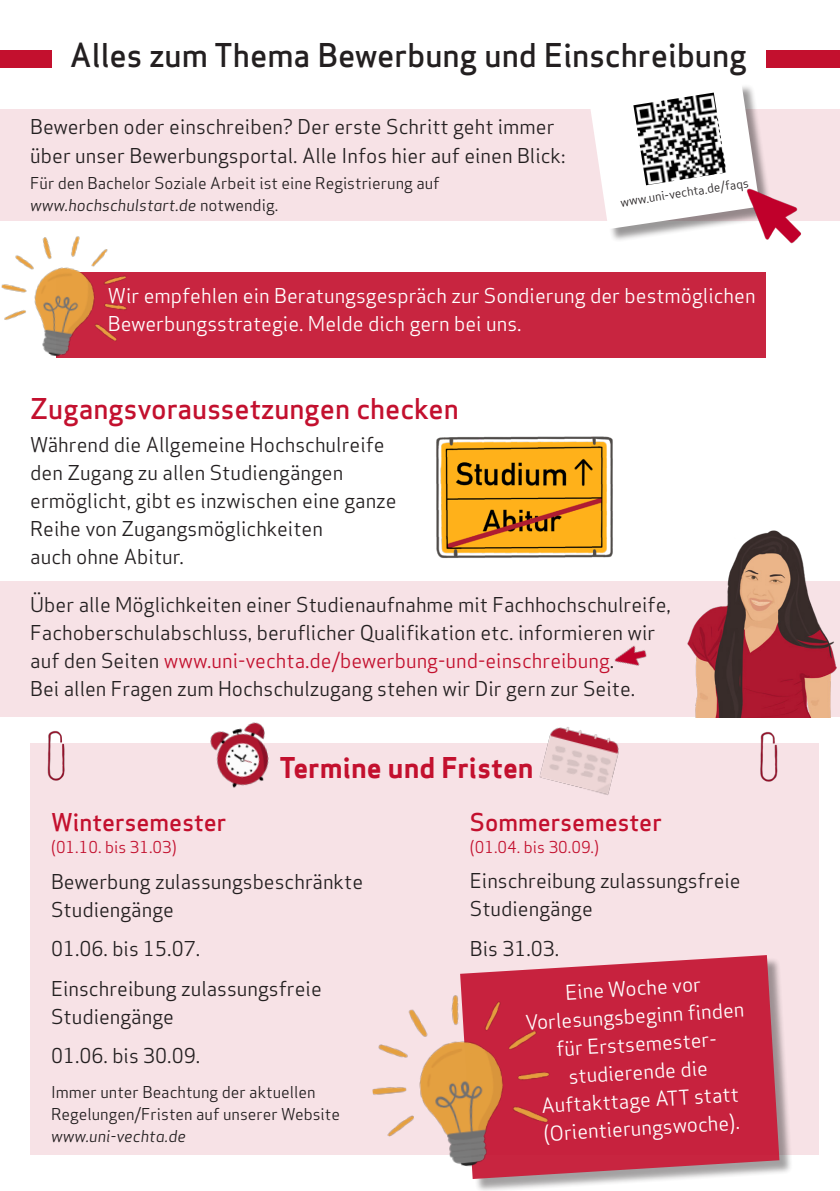
<style>
.page{position:relative;width:840px;height:1191px;background:#fff}
.page>*{position:absolute;margin:0;border:0;box-sizing:border-box;transform-origin:0 0}
.Fliesstext{font:500 32px "Apex Sans";color:#231f20}
.Absatzformat_2{font:500 28px "Apex Sans";color:#c3102e}
.Absatzformat_2-2{font:700 28px "Apex Sans";color:#c3102e}
.Fliesstext-2{font:500 24px "Apex Sans";color:#c3102e}
.Fliesstext-3{font:20px/28px "Apex Sans";color:#231f20}
.Fliesstext-4{font:20px/28px "Apex Sans";color:#fff}
.Fliesstext-5{font:16px/22px "Apex Sans";color:#231f20}
.Fliesstext-6{font:16px "Apex Sans";color:#c3102e}
.Fliesstext-7{font:12px "Apex Sans";color:#231f20}
.s1{font-style:italic}
.s2{color:#c3102e}
</style>
<div class="page">
<div style="left:0;top:109px;width:839px;height:112px;background:#f7e2e6"></div>
<div style="left:30px;top:743px;width:788px;height:411px;background:#f7e2e6"></div>
<div style="left:57px;top:272px;width:708px;height:86px;background:#c82540"></div>
<img style="left:1px;top:236px;width:126px;height:122px">
<div style="left:0;top:581px;width:839px;height:136px;background:#f7e2e6"></div>
<div style="left:462px;top:957px;width:331px;height:234px;background:#231f20;opacity:.46"></div>
<svg style="left:462px;top:955px;width:317px;height:224px;fill:#c7223e"></svg>
<img style="left:47px;top:731px;width:18px;height:50px">
<img style="left:760px;top:732px;width:18px;height:50px">
<div style="left:0;top:50px;width:51px;height:18px;background:#c3102e"></div>
<div style="left:765px;top:50px;width:74px;height:18px;background:#c3102e"></div>
<img style="left:687px;top:530px;width:150px;height:187px">
<div style="left:592px;top:84px;width:181px;height:159px;background:#231f20;opacity:.46"></div>
<svg style="left:590px;top:84px;width:170px;height:146px"></svg>
<img style="left:436px;top:436px;width:177px;height:122px">
<img style="left:361px;top:963px;width:209px;height:228px">
<img style="left:539px;top:727px;width:80px;height:68px">
<img style="left:210px;top:722px;width:59px;height:66px">
<img style="left:614px;top:645px;width:33px;height:21px">
<img style="left:728px;top:183px;width:73px;height:61px">
<img style="left:633px;top:93px;width:93px;height:92px">
<p class="Fliesstext" style="left:70px;top:27px;width:678px">Alles zum Thema Bewerbung und Einschreibung</p>
<p class="Fliesstext-3" style="left:30px;top:111px;width:525px">Bewerben oder einschreiben? Der erste Schritt geht immer</p>
<p class="Fliesstext-3" style="left:30px;top:140px;width:536px">über unser Bewerbungsportal. Alle Infos hier auf einen Blick:</p>
<p class="Fliesstext-5" style="left:30px;top:170px;width:411px">Für den Bachelor Soziale Arbeit ist eine Registrierung auf <span class="s1">www.hochschulstart.de</span> notwendig.</p>
<p class="Fliesstext-7" style="left:618px;top:193px;width:131px;rotate:-9deg">www.uni-vechta.de/faqs</p>
<p class="Fliesstext-4" style="left:108px;top:280px;width:649px">Wir empfehlen ein Beratungsgespräch zur Sondierung der bestmöglichen<br>Bewerbungsstrategie. Melde dich gern bei uns.</p>
<p class="Absatzformat_2" style="left:30px;top:384px;width:430px">Zugangsvoraussetzungen checken</p>
<p class="Fliesstext-3" style="left:30px;top:428px;width:368px">Während die Allgemeine Hochschulreife den Zugang zu allen Studiengängen ermöglicht, gibt es inzwischen eine ganze Reihe von Zugangsmöglichkeiten<br>auch ohne Abitur.</p>
<p class="Fliesstext-3" style="left:30px;top:588px;width:641px">Über alle Möglichkeiten einer Studienaufnahme mit Fachhochschulreife, Fachoberschulabschluss, beruflicher Qualifikation etc. informieren wir auf den Seiten <span class="s2">www.uni-vechta.de/bewerbung-und-einschreibung</span>.<br>Bei allen Fragen zum Hochschulzugang stehen wir Dir gern zur Seite.</p>
<p class="Fliesstext-2" style="left:51px;top:801px;width:177px">Wintersemester</p>
<p class="Fliesstext-6" style="left:51px;top:834px;width:127px">(01.10. bis 31.03)</p>
<p class="Absatzformat_2-2" style="left:279px;top:749px;width:255px">Termine und Fristen</p>
<p class="Fliesstext-2" style="left:469px;top:801px;width:193px">Sommersemester</p>
<p class="Fliesstext-6" style="left:469px;top:834px;width:131px">(01.04. bis 30.09.)</p>
<p class="Fliesstext-3" style="left:51px;top:865px;width:313px">Bewerbung zulassungsbeschränkte<br>Studiengänge</p>
<p class="Fliesstext-3" style="left:51px;top:933px;width:150px">01.06. bis 15.07.</p>
<p class="Fliesstext-3" style="left:51px;top:972px;width:272px">Einschreibung zulassungsfreie<br>Studiengänge</p>
<p class="Fliesstext-3" style="left:51px;top:1039px;width:150px">01.06. bis 30.09.</p>
<p class="Fliesstext-5" style="left:51px;top:1079px;width:290px">Immer unter Beachtung der aktuellen<br>Regelungen/Fristen auf unserer Website <span class="s1">www.uni-vechta.de</span></p>
<p class="Fliesstext-3" style="left:469px;top:865px;width:272px">Einschreibung zulassungsfreie<br>Studiengänge</p>
<p class="Fliesstext-3" style="left:469px;top:932px;width:91px">Bis 31.03.</p>
<p class="Fliesstext-4" style="left:522px;top:979px;width:221px;text-align:center;rotate:-4deg">Eine Woche vor<br>Vorlesungsbeginn finden für Erstsemester&shy;studierende die<br>Auftakttage ATT statt (Orientierungswoche).</p>
</div>
